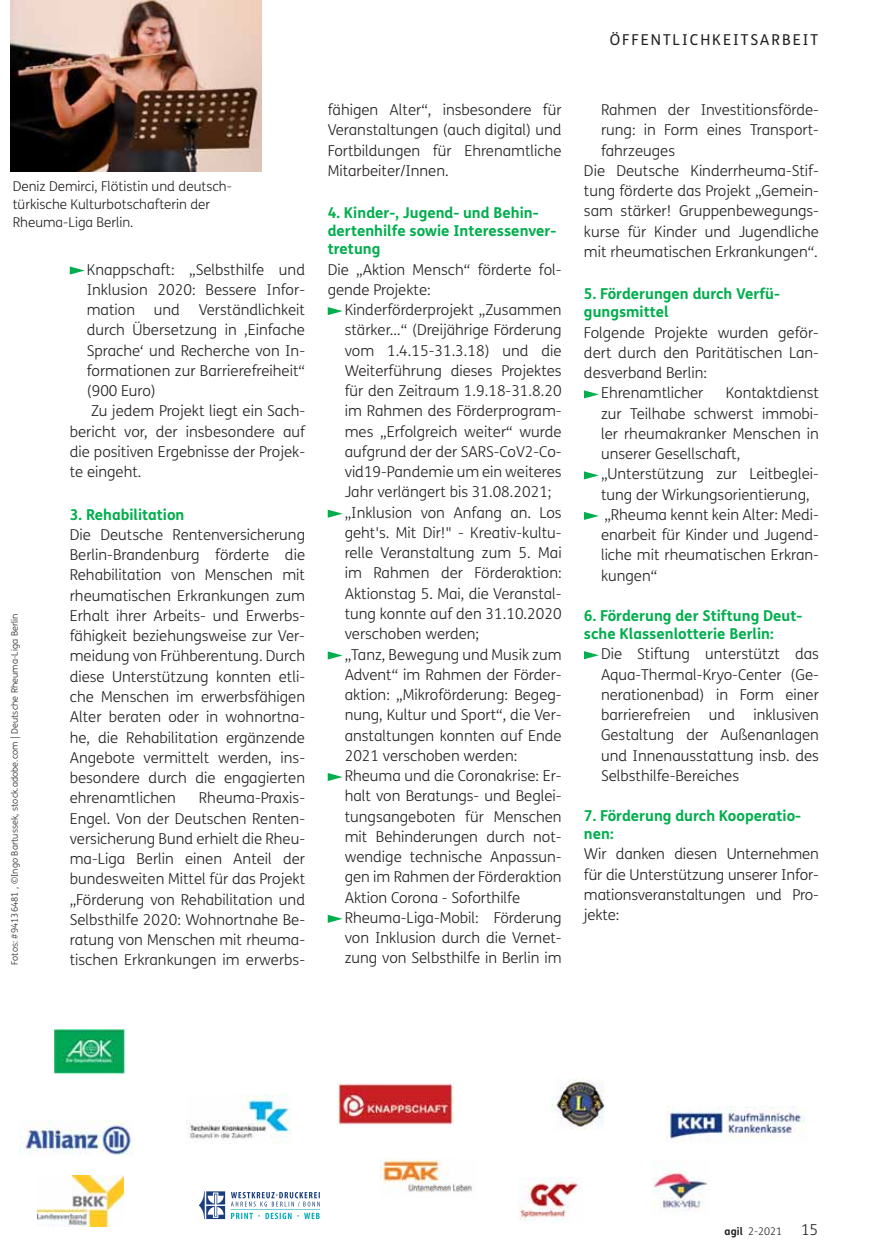
<style>
.page{position:relative;width:888px;height:1254px;background:#fff}
.page>*{position:absolute;margin:0;border:0;box-sizing:border-box;transform-origin:0 0}
.t1{font:300 15px/20.2px "FS Me Pro";color:#231f20;text-align:justify}
.t2{font:700 15px/18px "FS Me Pro";color:#00ae4d}
.t3{font:15px "FS Me Pro";letter-spacing:.13em;color:#231f20}
.t4{font:300 13.5px/18px "FS Me Pro";color:#231f20}
.t5{font:300 10.5px "FS Me Pro";color:#231f20}
.t6{font:300 9px "FS Me Pro";letter-spacing:.01em;color:#231f20}
.s1{font-weight:700}
</style>
<div class="page">
<img style="left:10px;top:0;width:251px;height:171px">
<svg style="left:328px;top:307px;width:15px;height:8px"></svg>
<svg style="left:328px;top:509px;width:15px;height:9px"></svg>
<svg style="left:328px;top:651px;width:15px;height:8px"></svg>
<svg style="left:328px;top:773px;width:15px;height:8px"></svg>
<svg style="left:328px;top:915px;width:15px;height:8px"></svg>
<svg style="left:70px;top:266px;width:15px;height:8px"></svg>
<svg style="left:199px;top:1191px;width:121px;height:28px"></svg>
<img style="left:55px;top:1030px;width:70px;height:43px">
<img style="left:20px;top:1120px;width:113px;height:35px">
<img style="left:380px;top:1158px;width:94px;height:35px">
<img style="left:519px;top:1177px;width:60px;height:45px">
<img style="left:652px;top:1163px;width:56px;height:49px">
<img style="left:666px;top:1106px;width:139px;height:36px">
<img style="left:552px;top:1079px;width:52px;height:51px">
<img style="left:187px;top:1094px;width:104px;height:49px">
<img style="left:338px;top:1083px;width:115px;height:41px">
<img style="left:38px;top:1175px;width:85px;height:51px">
<svg style="left:584px;top:390px;width:15px;height:8px"></svg>
<svg style="left:584px;top:471px;width:15px;height:8px"></svg>
<svg style="left:584px;top:512px;width:15px;height:8px"></svg>
<svg style="left:584px;top:651px;width:15px;height:8px"></svg>
<p class="t3" style="left:610px;top:31px;width:210px">ÖFFENTLICHKEITSARBEIT</p>
<p class="t4" style="left:13px;top:179px;width:221px">Deniz Demirci, Flötistin und deutsch&shy;türkische Kulturbotschafterin der<br>Rheuma-Liga Berlin.</p>
<p class="t6" style="left:11px;top:965px;width:353px;rotate:-90deg">Fotos: #94136481 , ©Ingo Bartussek, stock.adobe.com | Deutsche Rheuma-Liga Berlin</p>
<p class="t1" style="left:87px;top:261px;width:220px">Knappschaft: „Selbsthilfe und Inklusion 2020: Bessere Infor&shy;mation</p>
<p class="t1" style="left:154px;top:301px;width:28px">und</p>
<p class="t1" style="left:199px;top:301px;width:108px">Verständlichkeit</p>
<p class="t1" style="left:87px;top:322px;width:220px">durch Übersetzung in ‚Einfache</p>
<p class="t1" style="left:87px;top:342px;width:220px">Sprache‘ und Recherche von In-</p>
<p class="t1" style="left:87px;top:362px;width:220px">formationen zur Barrierefreiheit“</p>
<p class="t1" style="left:87px;top:382px;width:71px">(900 Euro)</p>
<p class="t1" style="left:91px;top:403px;width:216px">Zu jedem Projekt liegt ein Sach-</p>
<p class="t1" style="left:70px;top:423px;width:237px">bericht vor, der insbesondere auf</p>
<p class="t1" style="left:70px;top:443px;width:237px">die positiven Ergebnisse der Projek-</p>
<p class="t1" style="left:70px;top:463px;width:73px">te eingeht.</p>
<p class="t2" style="left:70px;top:507px;width:116px">3. Rehabilitation</p>
<p class="t1" style="left:70px;top:526px;width:237px">Die Deutsche Rentenversicherung Berlin-Brandenburg förderte die Rehabilitation von Menschen mit rheumatischen Erkrankungen zum Erhalt ihrer Arbeits- und Erwerbs&shy;fähigkeit beziehungsweise zur Ver&shy;meidung von Frühberentung. Durch diese Unterstützung konnten etli&shy;che Menschen im erwerbsfähigen Alter beraten oder in wohnortna&shy;he, die Rehabilitation ergänzende Angebote vermittelt werden, ins&shy;besondere durch die engagierten ehrenamtlichen</p>
<p class="t1" style="left:70px;top:789px;width:237px;text-indent:129px">Rheuma-Praxis-Engel. Von der Deutschen Renten&shy;versicherung Bund erhielt die Rheu&shy;ma-Liga Berlin einen Anteil der bundesweiten Mittel für das Projekt „Förderung von Rehabilitation und Selbsthilfe 2020: Wohnortnahe Be&shy;ratung von Menschen mit rheuma&shy;tischen Erkrankungen im erwerbs-</p>
<p class="t1" style="left:328px;top:101px;width:235px">fähigen Alter“, insbesondere für Veranstaltungen (auch digital) und Fortbildungen für Ehrenamtliche Mitarbeiter/Innen.</p>
<p class="t2" style="left:328px;top:206px;width:230px">4. Kinder-, Jugend- und Behin&shy;dertenhilfe sowie Interessenver&shy;tretung</p>
<p class="t1" style="left:328px;top:261px;width:235px">Die „Aktion Mensch“ förderte fol&shy;gende Projekte:</p>
<p class="t1" style="left:345px;top:301px;width:218px;text-align:left">Kinderförderprojekt „Zusammen stärker…“ (Dreijährige Förderung vom 1.4.15-31.3.18) und die<br>Weiterführung dieses Projektes für den Zeitraum 1.9.18-31.8.20 im Rahmen des Förderprogram&shy;mes „Erfolgreich weiter“ wurde aufgrund der der SARS-CoV2-Co&shy;vid19-Pandemie um ein weiteres<br>Jahr verlängert bis 31.08.2021; „Inklusion von Anfang an. Los geht's. Mit Dir!" - Kreativ-kultu&shy;relle Veranstaltung zum 5. Mai im Rahmen der Förderaktion:<br>Aktionstag 5. Mai, die Veranstal&shy;tung konnte auf den 31.10.2020 verschoben werden;<br>„Tanz, Bewegung und Musik zum<br>Advent“ im Rahmen der Förder&shy;aktion: „Mikroförderung: Begeg&shy;nung, Kultur und Sport“, die Ver&shy;anstaltungen konnten auf Ende<br>2021 verschoben werden:<br>Rheuma und die Coronakrise: Er&shy;halt von Beratungs- und Beglei&shy;tungsangeboten für Menschen mit Behinderungen durch not&shy;wendige technische Anpassun&shy;gen im Rahmen der Förderaktion<br>Aktion Corona - Soforthilfe<br>Rheuma-Liga-Mobil: Förderung von Inklusion durch die Vernet&shy;zung von Selbsthilfe in Berlin im</p>
<p class="t1" style="left:601px;top:101px;width:219px">Rahmen der Investitionsförde-</p>
<p class="t1" style="left:601px;top:122px;width:219px">rung: in Form eines Transport-</p>
<p class="t1" style="left:601px;top:142px;width:76px">fahrzeuges</p>
<p class="t1" style="left:584px;top:162px;width:236px">Die Deutsche Kinderrheuma-Stif-</p>
<p class="t1" style="left:584px;top:182px;width:236px">tung förderte das Projekt „Gemein-</p>
<p class="t1" style="left:584px;top:203px;width:236px">sam stärker! Gruppenbewegungs-</p>
<p class="t1" style="left:584px;top:223px;width:236px">kurse für Kinder und Jugendliche</p>
<p class="t1" style="left:584px;top:243px;width:235px">mit rheumatischen Erkrankungen“.</p>
<p class="t2" style="left:584px;top:287px;width:197px">5. Förderungen durch Verfü&shy;gungsmittel</p>
<p class="t1" style="left:584px;top:324px;width:236px">Folgende Projekte wurden geför-</p>
<p class="t1" style="left:584px;top:344px;width:236px">dert durch den Paritätischen Lan-</p>
<p class="t1" style="left:584px;top:364px;width:125px">desverband Berlin:</p>
<p class="t1" style="left:601px;top:385px;width:104px">Ehrenamtlicher</p>
<p class="t1" style="left:601px;top:385px;width:219px;text-align:left;text-indent:125px">Kontaktdienst zur Teilhabe schwerst immobi&shy;ler rheumakranker Menschen in unserer Gesellschaft, „Unterstützung zur Leitbeglei&shy;tung der Wirkungsorientierung, „Rheuma kennt kein Alter: Medi&shy;enarbeit für Kinder und Jugend&shy;liche mit rheumatischen Erkran&shy;kungen“</p>
<p class="t2" style="left:584px;top:608px;width:220px">6. Förderung der Stiftung Deut&shy;sche Klassenlotterie Berlin:</p>
<p class="t1" style="left:601px;top:645px;width:219px">Die Stiftung unterstützt das Aqua-Thermal-Kryo-Center (Ge&shy;nerationenbad) in Form einer barrierefreien und inklusiven Gestaltung der Außenanlagen und Innenausstattung insb. des Selbsthilfe-Bereiches</p>
<p class="t2" style="left:584px;top:808px;width:219px">7. Förderung durch Kooperatio&shy;nen:</p>
<p class="t1" style="left:584px;top:845px;width:236px">Wir danken diesen Unternehmen für die Unterstützung unserer Infor&shy;mationsveranstaltungen und Pro&shy;jekte:</p>
<p class="t5" style="left:725px;top:1227px;width:59px"><span class="s1">agil</span> 2-2021</p>
<p class="t1" style="left:801px;top:1221px;width:19px">15</p>
</div>
